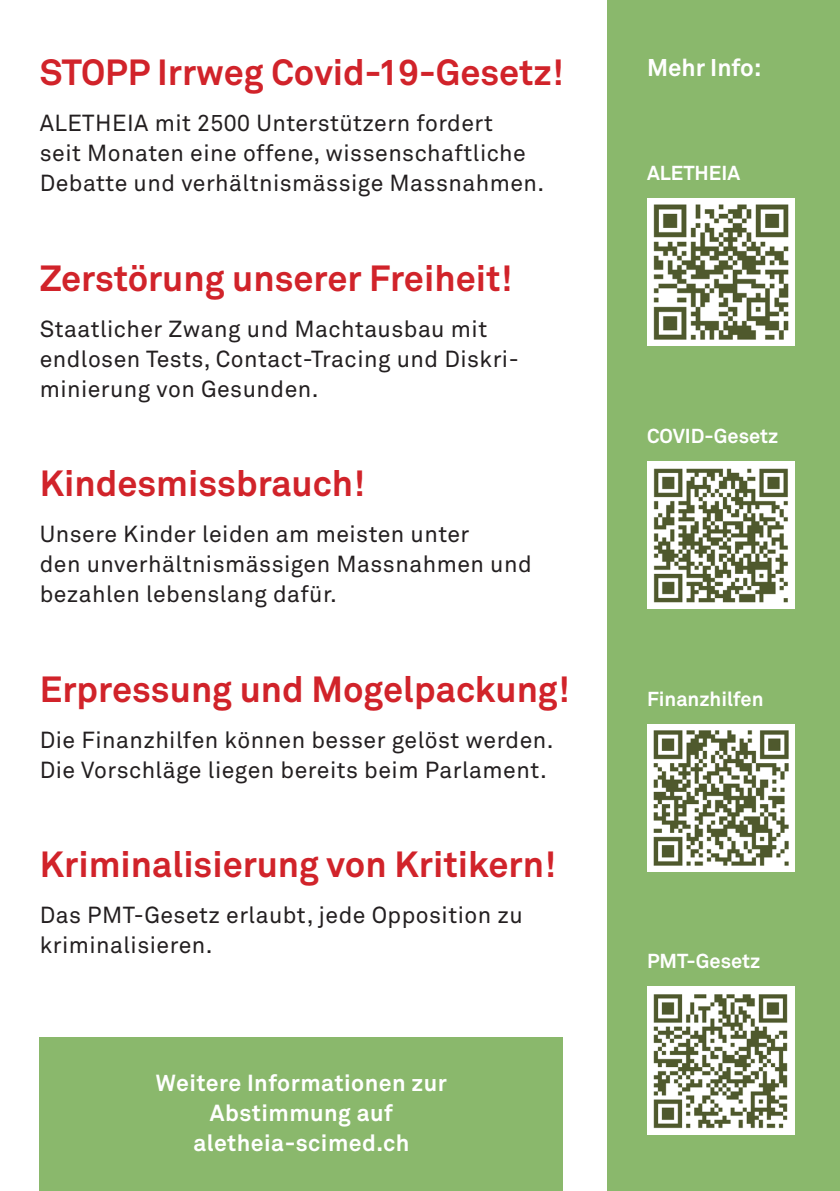
<style>
.page{position:relative;width:840px;height:1191px;background:#fff}
.page>*{position:absolute;margin:0;border:0;box-sizing:border-box;transform-origin:0 0}
.t1{font:700 36px "Akkurat Std";color:#d1232a}
.t2{font:700 24px "Akkurat Std";color:#fff}
.t3{font:23px/30px "Akkurat Std";letter-spacing:.02em;color:#231f20}
.t4{font:700 23px/30px "Akkurat Std";letter-spacing:.02em;color:#fff;text-align:center}
.t5{font:700 20px "Akkurat Std";color:#fff}
</style>
<div class="page">
<div style="left:607px;top:0;width:232px;height:1191px;background:#8ab86c"></div>
<img style="left:647px;top:198px;width:147px;height:148px">
<img style="left:647px;top:461px;width:147px;height:147px">
<img style="left:647px;top:724px;width:147px;height:147px">
<img style="left:647px;top:986px;width:147px;height:148px">
<div style="left:40px;top:1037px;width:522px;height:154px;background:#8ab86c"></div>
<p class="t1" style="left:40px;top:50px;width:525px">STOPP Irrweg Covid-19-Gesetz!</p>
<p class="t3" style="left:40px;top:109px;width:506px">ALETHEIA mit 2500 Unterstützern fordert<br>seit Monaten eine offene, wissenschaftliche<br>Debatte und verhältnismässige Massnahmen.</p>
<p class="t1" style="left:40px;top:255px;width:474px">Zerstörung unserer Freiheit!</p>
<p class="t3" style="left:40px;top:314px;width:480px">Staatlicher Zwang und Machtausbau mit endlosen Tests, Contact-Tracing und Diskri&shy;minierung von Gesunden.</p>
<p class="t1" style="left:40px;top:461px;width:327px">Kindesmissbrauch!</p>
<p class="t3" style="left:40px;top:520px;width:493px">Unsere Kinder leiden am meisten unter<br>den unverhältnismässigen Massnahmen und bezahlen lebenslang dafür.</p>
<p class="t1" style="left:40px;top:666px;width:531px">Erpressung und Mogelpackung!</p>
<p class="t3" style="left:40px;top:725px;width:515px">Die Finanzhilfen können besser gelöst werden.<br>Die Vorschläge liegen bereits beim Parlament.</p>
<p class="t1" style="left:40px;top:842px;width:517px">Kriminalisierung von Kritikern!</p>
<p class="t3" style="left:40px;top:901px;width:484px">Das PMT-Gesetz erlaubt, jede Opposition zu kriminalisieren.</p>
<p class="t4" style="left:156px;top:1068px;width:292px">Weitere Informationen zur<br>Abstimmung auf aletheia-scimed.ch</p>
<p class="t2" style="left:646px;top:52px;width:116px">Mehr Info:</p>
<p class="t5" style="left:646px;top:160px;width:95px">ALETHEIA</p>
<p class="t5" style="left:646px;top:423px;width:133px">COVID-Gesetz</p>
<p class="t5" style="left:646px;top:686px;width:118px">Finanzhilfen</p>
<p class="t5" style="left:646px;top:949px;width:115px">PMT-Gesetz</p>
</div>
